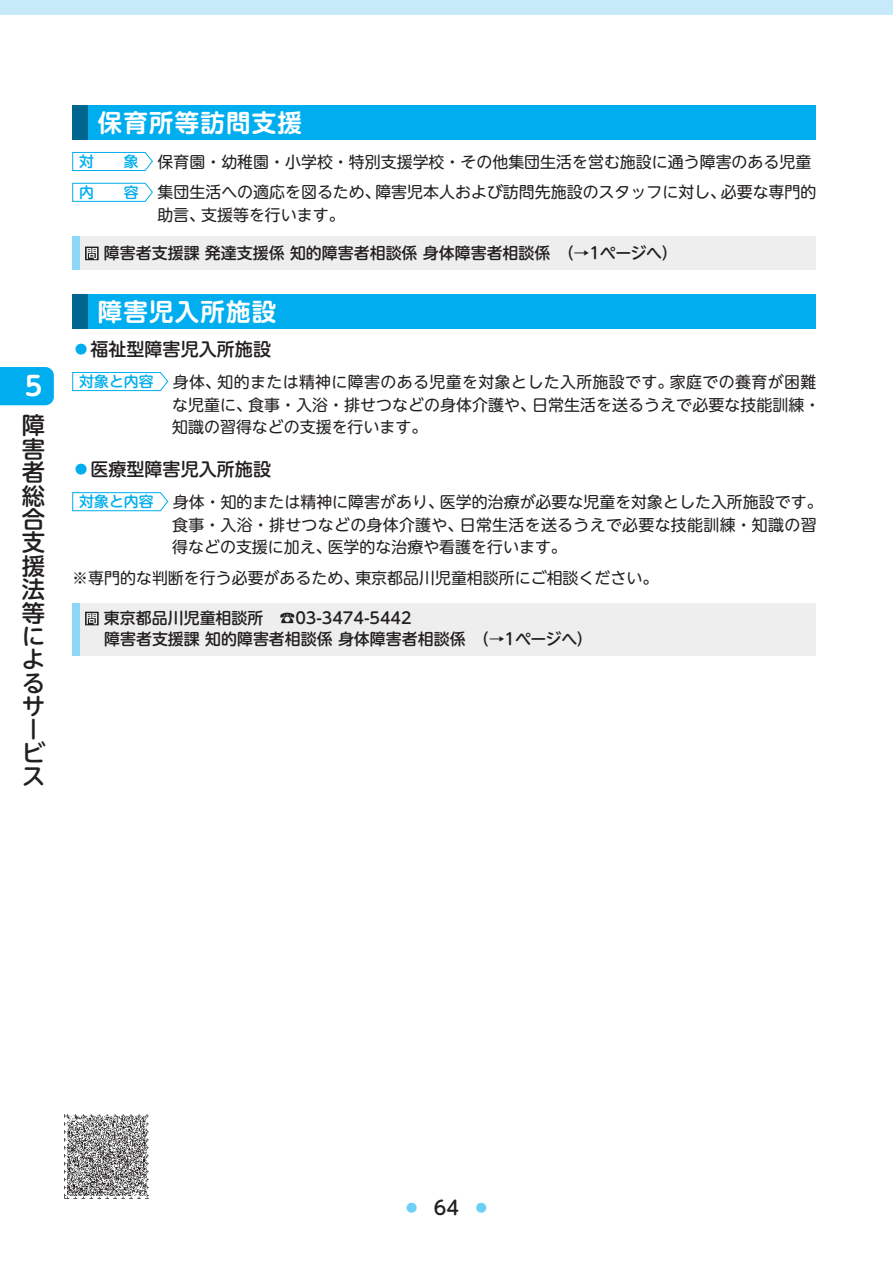
<style>
.page{position:relative;width:893px;height:1263px;background:#fff}
.page>*{position:absolute;margin:0;border:0;box-sizing:border-box;transform-origin:0 0}
.t1{font:700 26.55px "UD Shin M Go Pro De";color:#fff}
.t2{font:700 24.45px "UD Shin M Go Pro De";letter-spacing:.05em;color:#fff}
.t3{font:500 23.4px/23.4px "UD Shin M Go Pro";color:#231f20}
.t4{font:500 18px "UD Shin M Go Pro";color:#231f20}
.t5{font:500 16.5px "UD Shin M Go Pro";color:#6bcff6}
.t6{font:15.9px/22.6px "UD Shin M Go Pro";color:#231f20}
.t7{font:500 15.9px/21.3px "UD Shin M Go Pro";color:#231f20}
.s1{font-weight:500;font-size:14.85px;color:#00aeef}
.s2{color:#00aeef}
.s3{font-size:19.2px;color:#231f20}
</style>
<div class="page">
<div style="left:0;top:0;width:893px;height:15px;background:#c6eafa"></div>
<div style="left:0;top:367px;width:54px;height:38px;background:#00aeef"></div>
<div style="left:72px;top:105px;width:743px;height:34px;background:#00aeef"></div>
<div style="left:72px;top:105px;width:16px;height:34px;background:#00658e"></div>
<svg style="left:72px;top:152px;width:81px;height:19px"></svg>
<svg style="left:72px;top:182px;width:81px;height:20px"></svg>
<div style="left:72px;top:236px;width:743px;height:34px;background:#eeeeef"></div>
<svg style="left:85px;top:247px;width:14px;height:13px"></svg>
<div style="left:72px;top:236px;width:7px;height:34px;background:#8dd7f7"></div>
<div style="left:72px;top:294px;width:743px;height:34px;background:#00aeef"></div>
<div style="left:72px;top:294px;width:16px;height:34px;background:#00658e"></div>
<svg style="left:72px;top:372px;width:97px;height:19px"></svg>
<svg style="left:72px;top:492px;width:97px;height:20px"></svg>
<div style="left:72px;top:603px;width:743px;height:52px;background:#eeeeef"></div>
<svg style="left:85px;top:612px;width:14px;height:13px"></svg>
<div style="left:72px;top:603px;width:7px;height:52px;background:#8dd7f7"></div>
<img style="left:64px;top:1114px;width:85px;height:85px">
<h1 class="t1" style="left:25px;top:365px;width:19px">5</h1>
<h3 class="t3" style="left:22px;top:413px;width:25px">障害者総合支援法等によるサービス</h3>
<h2 class="t2" style="left:98px;top:102px;width:206px">保育所等訪問支援</h2>
<p class="t6" style="left:79px;top:145px;width:739px;line-height:30.9px"><span class="s1">対　　象</span> 保育園・幼稚園・小学校・特別支援学校・その他集団生活を営む施設に通う障害のある児童<span class="s1">内　　容</span> 集団生活への適応を図るため、障害児本人および訪問先施設のスタッフに対し、必要な専門的</p>
<p class="t6" style="left:157px;top:203px;width:189px">助言、支援等を行います。</p>
<p class="t7" style="left:104px;top:241px;width:575px">障害者支援課 発達支援係 知的障害者相談係 身体障害者相談係　（→1ページへ）</p>
<h2 class="t2" style="left:98px;top:292px;width:180px">障害児入所施設</h2>
<p class="t4" style="left:72px;top:335px;width:200px"><span class="s2">◦</span>福祉型障害児入所施設</p>
<p class="t6" style="left:172px;top:369px;width:650px;text-indent:-93px"><span class="s1">対象と内容</span> 身体、知的または精神に障害のある児童を対象とした入所施設です。家庭での養育が困難な児童に、食事・入浴・排せつなどの身体介護や、日常生活を送るうえで必要な技能訓練・知識の習得などの支援を行います。</p>
<p class="t4" style="left:72px;top:455px;width:200px"><span class="s2">◦</span>医療型障害児入所施設</p>
<p class="t6" style="left:172px;top:490px;width:652px;text-indent:-93px"><span class="s1">対象と内容</span> 身体・知的または精神に障害があり、医学的治療が必要な児童を対象とした入所施設です。食事・入浴・排せつなどの身体介護や、日常生活を送るうえで必要な技能訓練・知識の習得などの支援に加え、医学的な治療や看護を行います。</p>
<p class="t6" style="left:72px;top:566px;width:587px">※専門的な判断を行う必要があるため、東京都品川児童相談所にご相談ください。</p>
<p class="t7" style="left:104px;top:606px;width:490px">東京都品川児童相談所　☎︎ 03-3474-5442<br>障害者支援課 知的障害者相談係 身体障害者相談係　（→1ページへ）</p>
<p class="t5" style="left:403px;top:1194px;width:88px">◦ <span class="s3">64</span> ◦</p>
</div>
